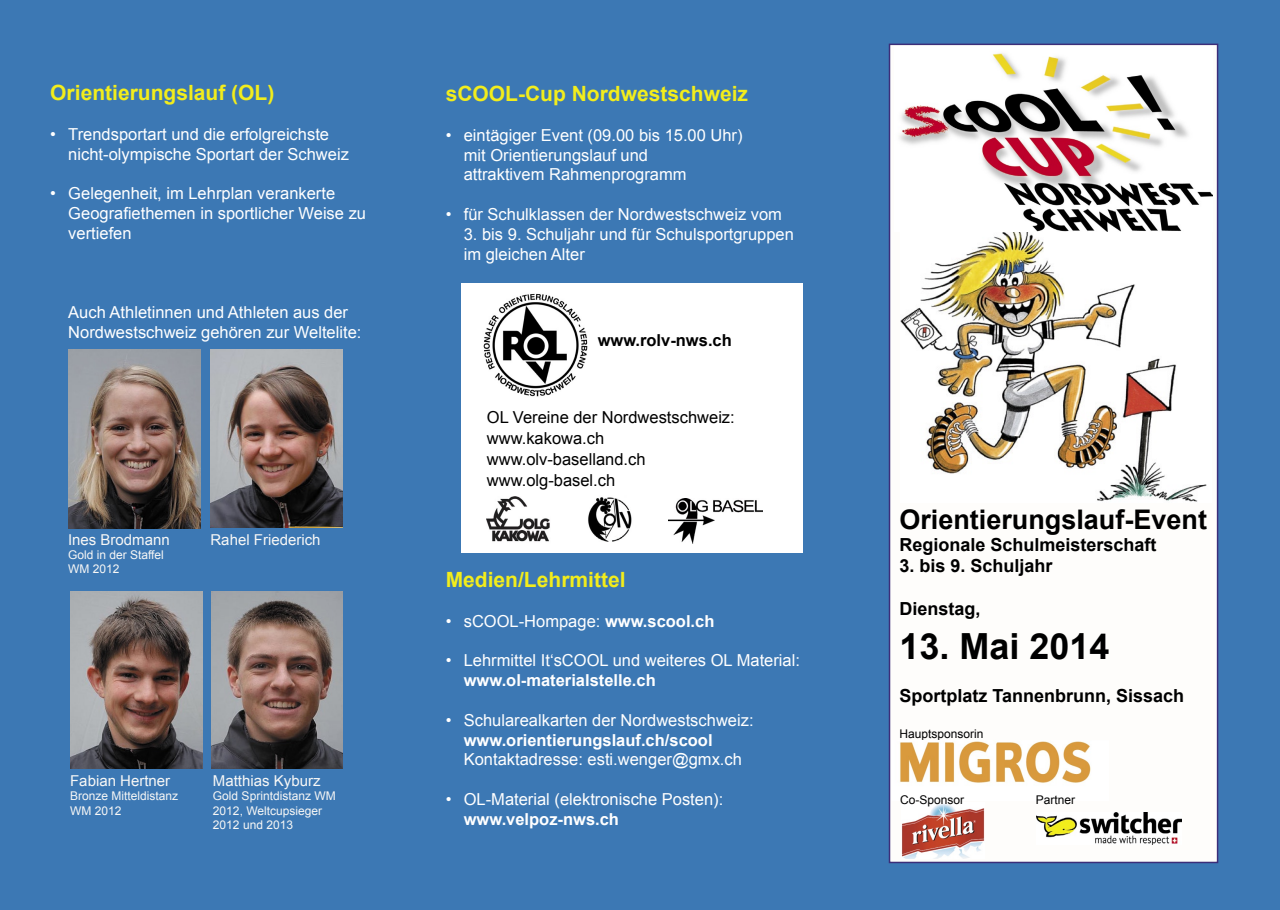
<style>
.page{position:relative;width:1280px;height:910px;background:#3c78b4}
.page>*{position:absolute;margin:0;border:0;box-sizing:border-box;transform-origin:0 0}
.t1{font:700 36px "Arial";color:#000}
.t2{font:700 27px "Arial";color:#000}
.t3{font:700 21px "Arial";color:#f2ed1c}
.t4{font:700 18px "Arial";color:#000}
.t5{font:16.5px/19.8px "Arial";color:#fff}
.t6{font:16.5px/21px "Arial";color:#000}
.t7{font:700 16.5px "Arial";color:#fff}
.t8{font:700 16.5px "Arial";color:#000}
.t9{font:15px "Arial";color:#f7f7f6}
.t10{font:12px/14.4px "Arial";color:#f7f7f6}
.t11{font:12px "Arial";color:#000}
.s1{font-weight:700}
</style>
<div class="page">
<div style="left:889px;top:44px;width:329px;height:819px;background:#fefdfb"></div>
<div style="left:461px;top:283px;width:342px;height:270px;background:#fff"></div>
<img style="left:669px;top:499px;width:93px;height:44px">
<img style="left:588px;top:497px;width:44px;height:45px">
<img style="left:483px;top:293px;width:105px;height:104px">
<img style="left:487px;top:496px;width:63px;height:46px">
<img style="left:900px;top:231px;width:311px;height:272px">
<img style="left:894px;top:47px;width:318px;height:184px">
<img style="left:210px;top:350px;width:132px;height:178px">
<img style="left:68px;top:350px;width:133px;height:178px">
<img style="left:70px;top:591px;width:133px;height:177px">
<img style="left:212px;top:591px;width:130px;height:177px">
<img style="left:891px;top:740px;width:218px;height:60px">
<img style="left:1036px;top:813px;width:145px;height:31px">
<img style="left:902px;top:803px;width:82px;height:55px">
<p class="t3" style="left:50px;top:79px;width:226px">Orientierungslauf (OL)</p>
<p class="t5" style="left:68px;top:124px;width:282px;text-indent:-18px">• Trendsportart und die erfolgreichste nicht-olympische Sportart der Schweiz</p>
<p class="t5" style="left:68px;top:184px;width:299px;text-indent:-18px">• Gelegenheit, im Lehrplan verankerte<br>Geografiethemen in sportlicher Weise zu vertiefen</p>
<p class="t5" style="left:68px;top:302px;width:295px">Auch Athletinnen und Athleten aus der<br>Nordwestschweiz gehören zur Weltelite:</p>
<p class="t3" style="left:446px;top:80px;width:304px">sCOOL-Cup Nordwestschweiz</p>
<p class="t5" style="left:464px;top:125px;width:280px;text-indent:-18px">• eintägiger Event (09.00 bis 15.00 Uhr) mit Orientierungslauf und<br>attraktivem Rahmenprogramm</p>
<p class="t5" style="left:446px;top:204px;width:338px">• für Schulklassen der Nordwestschweiz vom</p>
<p class="t5" style="left:464px;top:224px;width:332px">3. bis 9. Schuljahr und für Schulsportgruppen im gleichen Alter</p>
<p class="t8" style="left:598px;top:329px;width:136px">www.rolv-nws.ch</p>
<p class="t6" style="left:487px;top:407px;width:249px">OL Vereine der Nordwestschweiz: www.kakowa.ch www.olv-baselland.ch www.olg-basel.ch</p>
<p class="t9" style="left:68px;top:529px;width:103px">Ines Brodmann</p>
<p class="t10" style="left:68px;top:548px;width:97px">Gold in der Staffel<br>WM 2012</p>
<p class="t9" style="left:70px;top:771px;width:102px">Fabian Hertner</p>
<p class="t10" style="left:70px;top:789px;width:110px">Bronze Mitteldistanz<br>WM 2012</p>
<h2 class="t2" style="left:899px;top:502px;width:309px">Orientierungslauf-Event</h2>
<p class="t4" style="left:899px;top:532px;width:259px">Regionale Schulmeisterschaft</p>
<p class="t4" style="left:899px;top:554px;width:155px">3. bis 9. Schuljahr</p>
<p class="t4" style="left:899px;top:597px;width:83px">Dienstag,</p>
<h1 class="t1" style="left:899px;top:622px;width:212px">13. Mai 2014</h1>
<p class="t4" style="left:899px;top:684px;width:286px">Sportplatz Tannenbrunn, Sissach</p>
<p class="t11" style="left:899px;top:726px;width:86px">Hauptsponsorin</p>
<p class="t9" style="left:210px;top:530px;width:112px">Rahel Friederich</p>
<p class="t3" style="left:446px;top:566px;width:181px">Medien/Lehrmittel</p>
<p class="t5" style="left:446px;top:611px;width:270px">• sCOOL-Hompage: <span class="s1">www.scool.ch</span></p>
<p class="t5" style="left:446px;top:651px;width:356px">• Lehrmittel It‘sCOOL und weiteres OL Material:</p>
<p class="t7" style="left:464px;top:670px;width:193px">www.ol-materialstelle.ch</p>
<p class="t5" style="left:446px;top:710px;width:309px">• Schularealkarten der Nordwestschweiz:</p>
<p class="t7" style="left:464px;top:729px;width:250px">www.orientierungslauf.ch/scool</p>
<p class="t5" style="left:464px;top:750px;width:280px">Kontaktadresse: esti.wenger@gmx.ch</p>
<p class="t5" style="left:446px;top:789px;width:279px">• OL-Material (elektronische Posten):</p>
<p class="t7" style="left:464px;top:808px;width:157px">www.velpoz-nws.ch</p>
<p class="t9" style="left:213px;top:771px;width:109px">Matthias Kyburz</p>
<p class="t10" style="left:213px;top:789px;width:124px">Gold Sprintdistanz WM<br>2012, Weltcupsieger<br>2012 und 2013</p>
<p class="t11" style="left:900px;top:792px;width:66px">Co-Sponsor</p>
<p class="t11" style="left:1036px;top:792px;width:41px">Partner</p>
</div>
